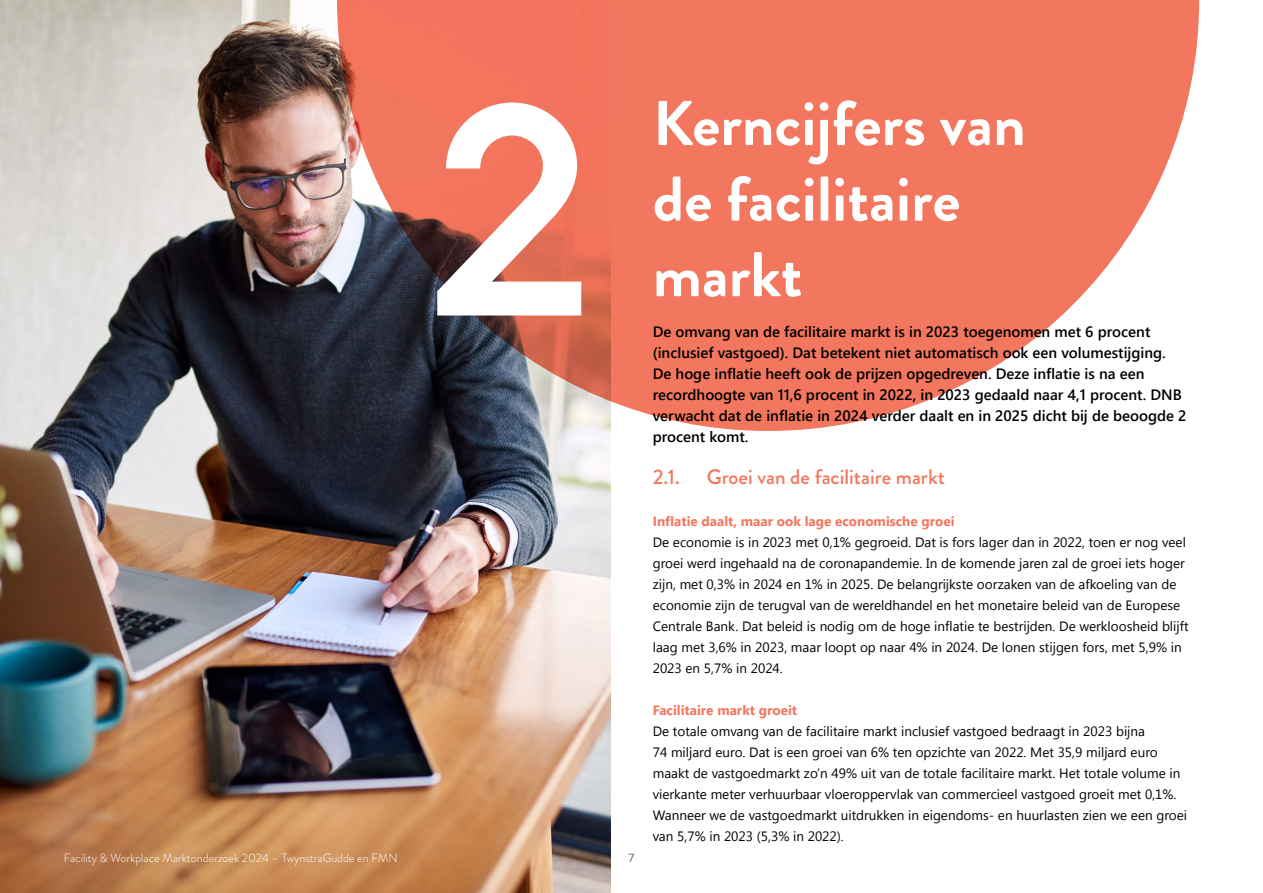
<style>
.page{position:relative;width:1263px;height:893px;background:#fff}
.page>*{position:absolute;margin:0;border:0;box-sizing:border-box;transform-origin:0 0}
.t1{font:600 300px "Hurme Geometric Sans 3";color:#fff}
.t2{font:700 63px/75.6px "Brandon Grotesque";color:#fff}
.t3{font:500 21px "Brandon Grotesque";color:#f3765e}
.t4{font:600 15px/21px "Segoe UI";color:#000}
.t5{font:13.5px/21px "Segoe UI";color:#000}
.t6{font:700 13.5px "Segoe UI";color:#f3765e}
.t7{font:300 12px "Brandon Grotesque";color:#fff}
.t8{font:300 12px "Brandon Grotesque";color:#000}
</style>
<div class="page">
<img style="left:0;top:0;width:610px;height:893px">
<svg style="left:337px;top:0;width:862px;height:431px;background:#df7f6e"></svg>
<h1 class="t1" style="left:430px;top:0;width:164px">2</h1>
<p class="t7" style="left:64px;top:850px;width:335px">Facility &amp; Workplace Marktonderzoek 2024 – TwynstraGudde en FMN</p>
<p class="t8" style="left:629px;top:850px;width:7px">7</p>
<h2 class="t2" style="left:653px;top:86px;width:374px">Kerncijfers van de facilitaire</h2>
<h2 class="t2" style="left:653px;top:238px;width:151px">markt</h2>
<p class="t4" style="left:653px;top:321px;width:535px">De omvang van de facilitaire markt is in 2023 toegenomen met 6 procent (inclusief vastgoed). Dat betekent niet automatisch ook een volumestijging.<br>De hoge inflatie heeft ook de prijzen opgedreven. Deze inflatie is na een recordhoogte van 11,6 procent in 2022, in 2023 gedaald naar 4,1 procent. DNB verwacht dat de inflatie in 2024 verder daalt en in 2025 dicht bij de beoogde 2 procent komt.</p>
<h3 class="t3" style="left:653px;top:463px;width:29px">2.1.</h3>
<h3 class="t3" style="left:707px;top:463px;width:240px">Groei van de facilitaire markt</h3>
<p class="t6" style="left:653px;top:511px;width:303px">Inflatie daalt, maar ook lage economische groei</p>
<p class="t5" style="left:653px;top:531px;width:538px">De economie is in 2023 met 0,1% gegroeid. Dat is fors lager dan in 2022, toen er nog veel groei werd ingehaald na de coronapandemie. In de komende jaren zal de groei iets hoger zijn, met 0,3% in 2024 en 1% in 2025. De belangrijkste oorzaken van de afkoeling van de economie zijn de terugval van de wereldhandel en het monetaire beleid van de Europese Centrale Bank. Dat beleid is nodig om de hoge inflatie te bestrijden. De werkloosheid blijft laag met 3,6% in 2023, maar loopt op naar 4% in 2024. De lonen stijgen fors, met 5,9% in 2023 en 5,7% in 2024.</p>
<p class="t6" style="left:653px;top:700px;width:146px">Facilitaire markt groeit</p>
<p class="t5" style="left:653px;top:720px;width:536px">De totale omvang van de facilitaire markt inclusief vastgoed bedraagt in 2023 bijna<br>74 miljard euro. Dat is een groei van 6% ten opzichte van 2022. Met 35,9 miljard euro maakt de vastgoedmarkt zo’n 49% uit van de totale facilitaire markt. Het totale volume in vierkante meter verhuurbaar vloeroppervlak van commercieel vastgoed groeit met 0,1%.<br>Wanneer we de vastgoedmarkt uitdrukken in eigendoms- en huurlasten zien we een groei van 5,7% in 2023 (5,3% in 2022).</p>
</div>
